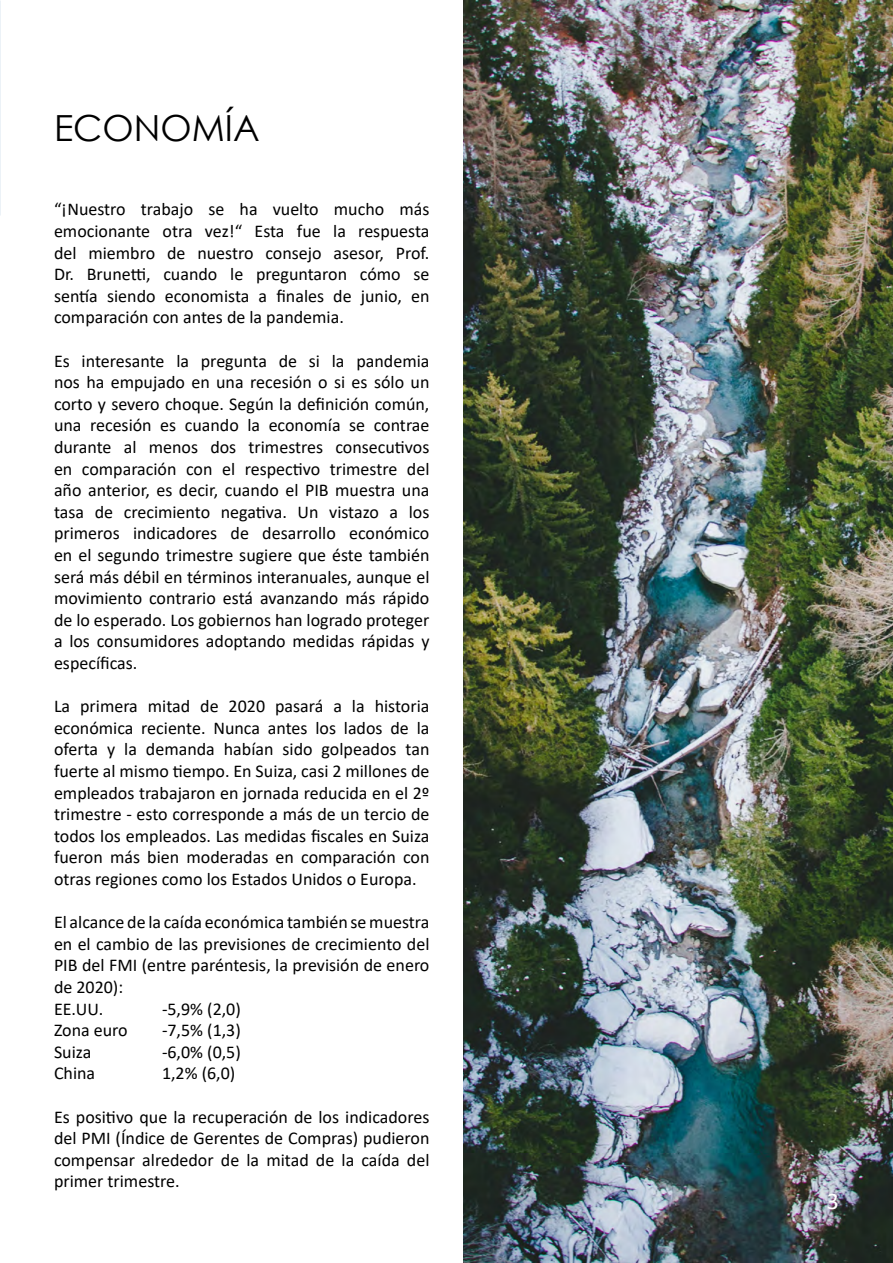
<style>
.page{position:relative;width:893px;height:1263px;background:#fff}
.page>*{position:absolute;margin:0;border:0;box-sizing:border-box;transform-origin:0 0}
.t1{font:36px "Century Gothic";color:#000}
.t2{font:24px "Calibri";color:#fff}
.t3{font:18px/21.6px "Calibri";color:#000;text-align:justify}
</style>
<div class="page">
<img style="left:463px;top:0;width:430px;height:1263px">
<h1 class="t1" style="left:54px;top:103px;width:207px">ECONOMÍA</h1>
<p class="t3" style="left:54px;top:198px;width:377px">“¡Nuestro trabajo se ha vuelto mucho más emocionante otra vez!“ Esta fue la respuesta del miembro de nuestro consejo asesor, Prof.<br>Dr. Brunetti, cuando le preguntaron cómo se sentía siendo economista a finales de junio, en comparación con antes de la pandemia.</p>
<p class="t3" style="left:54px;top:349px;width:377px">Es interesante la pregunta de si la pandemia nos ha empujado en una recesión o si es sólo un corto y severo choque. Según la definición común, una recesión es cuando la economía se contrae durante al menos dos trimestres consecutivos en comparación con el respectivo trimestre del año anterior, es decir, cuando el PIB muestra una tasa de crecimiento negativa. Un vistazo a los primeros indicadores de desarrollo económico en el segundo trimestre sugiere que éste también será más débil en términos interanuales, aunque el movimiento contrario está avanzando más rápido de lo esperado. Los gobiernos han logrado proteger a los consumidores adoptando medidas rápidas y específicas.</p>
<p class="t3" style="left:54px;top:695px;width:377px">La primera mitad de 2020 pasará a la historia económica reciente. Nunca antes los lados de la oferta y la demanda habían sido golpeados tan fuerte al mismo tiempo. En Suiza, casi 2 millones de empleados trabajaron en jornada reducida en el 2º trimestre - esto corresponde a más de un tercio de todos los empleados. Las medidas fiscales en Suiza fueron más bien moderadas en comparación con otras regiones como los Estados Unidos o Europa.</p>
<p class="t3" style="left:54px;top:911px;width:377px;text-align:left">El alcance de la caída económica también se muestra en el cambio de las previsiones de crecimiento del PIB del FMI (entre paréntesis, la previsión de enero de 2020):<br>EE.UU.</p>
<p class="t3" style="left:162px;top:997px;width:80px">-5,9% (2,0)</p>
<p class="t3" style="left:54px;top:1019px;width:75px">Zona euro</p>
<p class="t3" style="left:162px;top:1019px;width:80px">-7,5% (1,3)</p>
<p class="t3" style="left:54px;top:1040px;width:39px">Suiza</p>
<p class="t3" style="left:162px;top:1040px;width:80px">-6,0% (0,5)</p>
<p class="t3" style="left:54px;top:1062px;width:43px">China</p>
<p class="t3" style="left:162px;top:1062px;width:75px">1,2% (6,0)</p>
<p class="t3" style="left:54px;top:1105px;width:377px">Es positivo que la recuperación de los indicadores del PMI (Índice de Gerentes de Compras) pudieron compensar alrededor de la mitad de la caída del primer trimestre.</p>
<h2 class="t2" style="left:827px;top:1184px;width:14px">3</h2>
</div>
